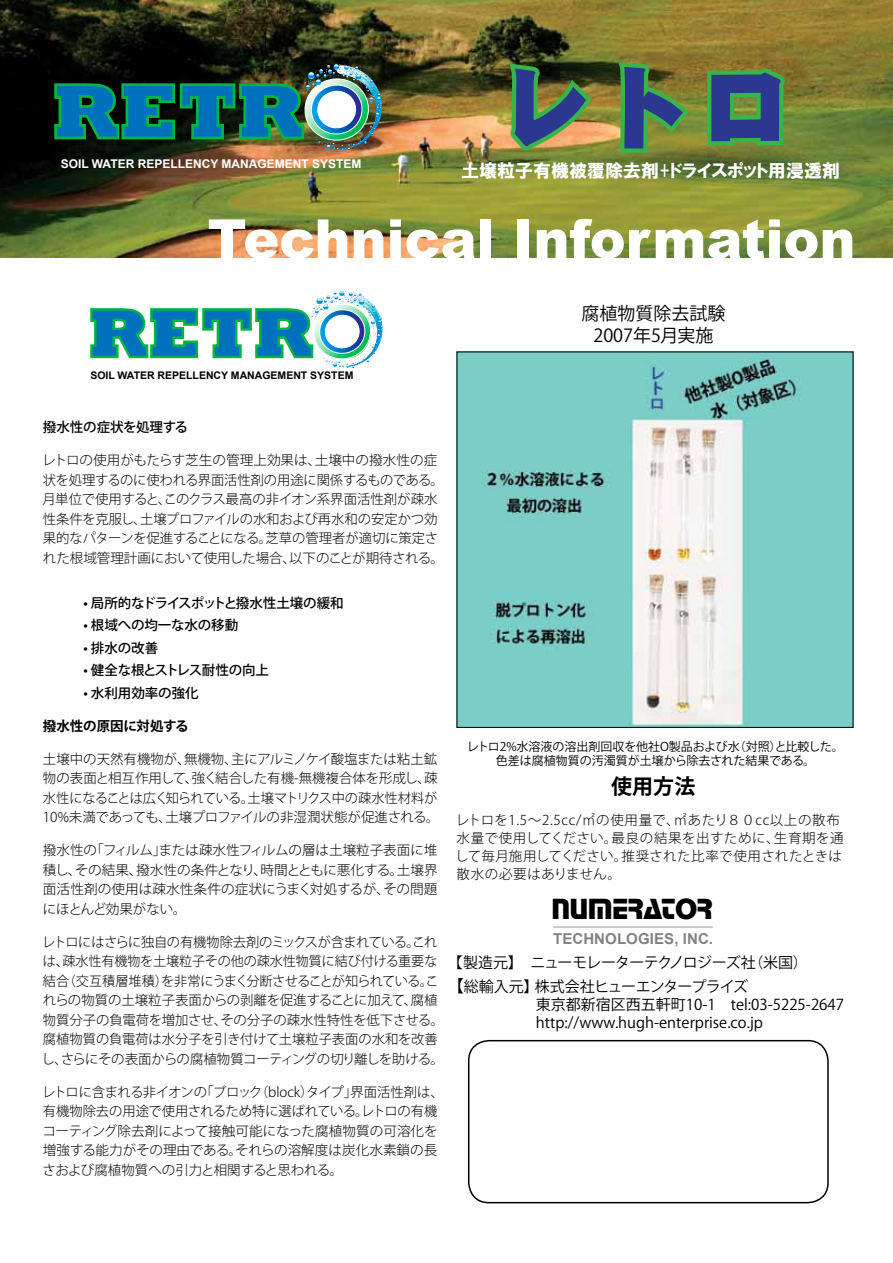
<style>
.page{position:relative;width:893px;height:1263px;background:#fff}
.page>*{position:absolute;margin:0;border:0;box-sizing:border-box;transform-origin:0 0}
.t1{font:800 78.6px "Rockwell";color:#0072bd}
.t2{font:800 70.05px "Rockwell";color:#0072bd}
.t3{font:900 54px "Arial";color:#fff}
.t4{font:30.15px "Stop D";color:#000}
.t5{font:700 21px "Koz Go Pro";color:#000}
.t6{font:18px "HGP Soei Kakugothic UB";color:#fff}
.t7{font:18px/21.6px "Koz Go Pro";color:#000;text-align:center}
.t8{font:15px/18px "Koz Go Pro";color:#000}
.t9{font:15px/23.5px "Koz Go Pro";letter-spacing:-.05em;color:#000}
.t10{font:700 15px "Arial";letter-spacing:.005em;color:#808285}
.t11{font:300 13.5px/19.5px "Koz Go Pro";letter-spacing:-.005em;color:#000}
.t12{font:300 13.5px/18px "Koz Go Pro";letter-spacing:.03em;color:#000}
.t13{font:500 13.5px "Koz Go Pro";letter-spacing:-.01em;color:#000}
.t14{font:700 13.5px "Koz Go Pro";letter-spacing:-.01em;color:#000}
.t15{font:12px/14.4px "Koz Go Pro";color:#000;text-align:center}
.t16{font:700 12px "Arial";color:#fff}
.t17{font:700 10.5px "Arial";color:#000}
.s1{font-family:"Koz Min Pro"}
.s2{font-size:16.5px}
</style>
<div class="page">
<svg style="left:90px;top:289px;width:293px;height:79px"></svg>
<img style="left:0;top:0;width:893px;height:258px">
<img style="left:459px;top:354px;width:392px;height:372px">
<hr style="left:553px;top:927px;width:160px;height:1px;background:#9d9fa2">
<img style="left:53px;top:62px;width:329px;height:88px">
<div style="left:468px;top:1040px;width:361px;height:163px;border:2px solid #000;border-radius:20px"></div>
<img style="left:509px;top:63px;width:82px;height:88px">
<svg style="left:619px;top:62px;width:70px;height:91px;background:#546f56"></svg>
<svg style="left:707px;top:68px;width:78px;height:78px;background:#3a646f"></svg>
<h1 class="t1" style="left:52px;top:66px;width:320px">RETRO</h1>
<p class="t16" style="left:61px;top:155px;width:302px">SOIL WATER REPELLENCY MANAGEMENT SYSTEM</p>
<h3 class="t6" style="left:461px;top:161px;width:381px">土壌粒子有機被覆除去剤+ドライスポット用浸透剤</h3>
<h3 class="t3" style="left:208px;top:200px;width:649px">Technical Information</h3>
<h2 class="t2" style="left:88px;top:293px;width:286px">RETRO</h2>
<p class="t17" style="left:90px;top:369px;width:265px">SOIL WATER REPELLENCY MANAGEMENT SYSTEM</p>
<p class="t13" style="left:43px;top:418px;width:147px">撥水性の症状を処理する</p>
<p class="t11" style="left:42px;top:450px;width:403px">レトロの使用がもたらす芝生の管理上効果は、土壌中の撥水性の症状を処理するのに使われる界面活性剤の用途に関係するものである。月単位で使用すると、このクラス最高の非イオン系界面活性剤が疎水性条件を克服し、土壌プロファイルの水和および再水和の安定かつ効果的なパターンを促進することになる。芝草の管理者が適切に策定された根域管理計画において使用した場合、以下のことが期待される。</p>
<p class="t13" style="left:83px;top:594px;width:262px">• 局所的なドライスポットと撥水性土壌の緩和</p>
<p class="t13" style="left:83px;top:616px;width:156px">• 根域への均一な水の移動</p>
<p class="t13" style="left:83px;top:639px;width:76px">• 排水の改善</p>
<p class="t13" style="left:83px;top:661px;width:187px">• 健全な根とストレス耐性の向上</p>
<p class="t13" style="left:83px;top:684px;width:117px">• 水利用効率の強化</p>
<p class="t14" style="left:43px;top:717px;width:147px">撥水性の原因に対処する</p>
<p class="t11" style="left:43px;top:749px;width:398px">土壌中の天然有機物が、無機物、主にアルミノケイ酸塩または粘土鉱物の表面と相互作用して、強く結合した有機-無機複合体を形成し、疎水性になることは広く知られている。土壌マトリクス中の疎水性材料が10%未満であっても、土壌プロファイルの非湿潤状態が促進される。</p>
<p class="t11" style="left:43px;top:840px;width:396px;text-align:justify">撥水性の「フィルム」または疎水性フィルムの層は土壌粒子表面に堆積し、その結果、撥水性の条件となり、時間とともに悪化する。土壌界面活性剤の使用は疎水性条件の症状にうまく対処するが、その問題にほとんど効果がない。</p>
<p class="t11" style="left:42px;top:932px;width:404px">レトロにはさらに独自の有機物除去剤のミックスが含まれている。これは、疎水性有機物を土壌粒子その他の疎水性物質に結び付ける重要な結合（交互積層堆積）を非常にうまく分断させることが知られている。これらの物質の土壌粒子表面からの剥離を促進することに加えて、腐植物質分子の負電荷を増加させ、その分子の疎水性特性を低下させる。腐植物質の負電荷は水分子を引き付けて土壌粒子表面の水和を改善し、さらにその表面からの腐植物質コーティングの切り離しを助ける。</p>
<p class="t11" style="left:42px;top:1082px;width:403px">レトロに含まれる非イオンの「ブロック（block）タイプ」界面活性剤は、有機物除去の用途で使用されるため特に選ばれている。レトロの有機コーティング除去剤によって接触可能になった腐植物質の可溶化を増強する能力がその理由である。それらの溶解度は炭化水素鎖の長さおよび腐植物質への引力と相関すると思われる。</p>
<h3 class="t7" style="left:581px;top:303px;width:145px">腐植物質除去試験<br>2007年5月実施</h3>
<p class="t15" style="left:467px;top:739px;width:378px">レトロ2%水溶液の溶出剤回収を他社O製品および水（対照）と比較した。色差は腐植物質の汚濁質が土壌から除去された結果である。</p>
<h3 class="t5" style="left:611px;top:773px;width:85px">使用方法</h3>
<p class="t12" style="left:455px;top:811px;width:390px">レトロを1.5～2.5cc/㎡の使用量で、㎡あたり８０cc以上の散布水量で使用してください。最良の結果を出すために、生育期を通して毎月施用してください。推奨された比率で使用されたときは散水の必要はありません。</p>
<h3 class="t4" style="left:552px;top:892px;width:163px">NUMERATOR</h3>
<p class="t10" style="left:553px;top:929px;width:162px">TECHNOLOGIES, INC.</p>
<p class="t9" style="left:447px;top:951px;width:362px"><span class="s1">【</span>製造元】　ニューモレーターテクノロジーズ社（米国）<span class="s2">【</span>総輸入元】株式会社ヒューエンタープライズ</p>
<p class="t8" style="left:536px;top:996px;width:310px">東京都新宿区西五軒町10-1　tel:03-5225-2647 http://www.hugh-enterprise.co.jp</p>
</div>
